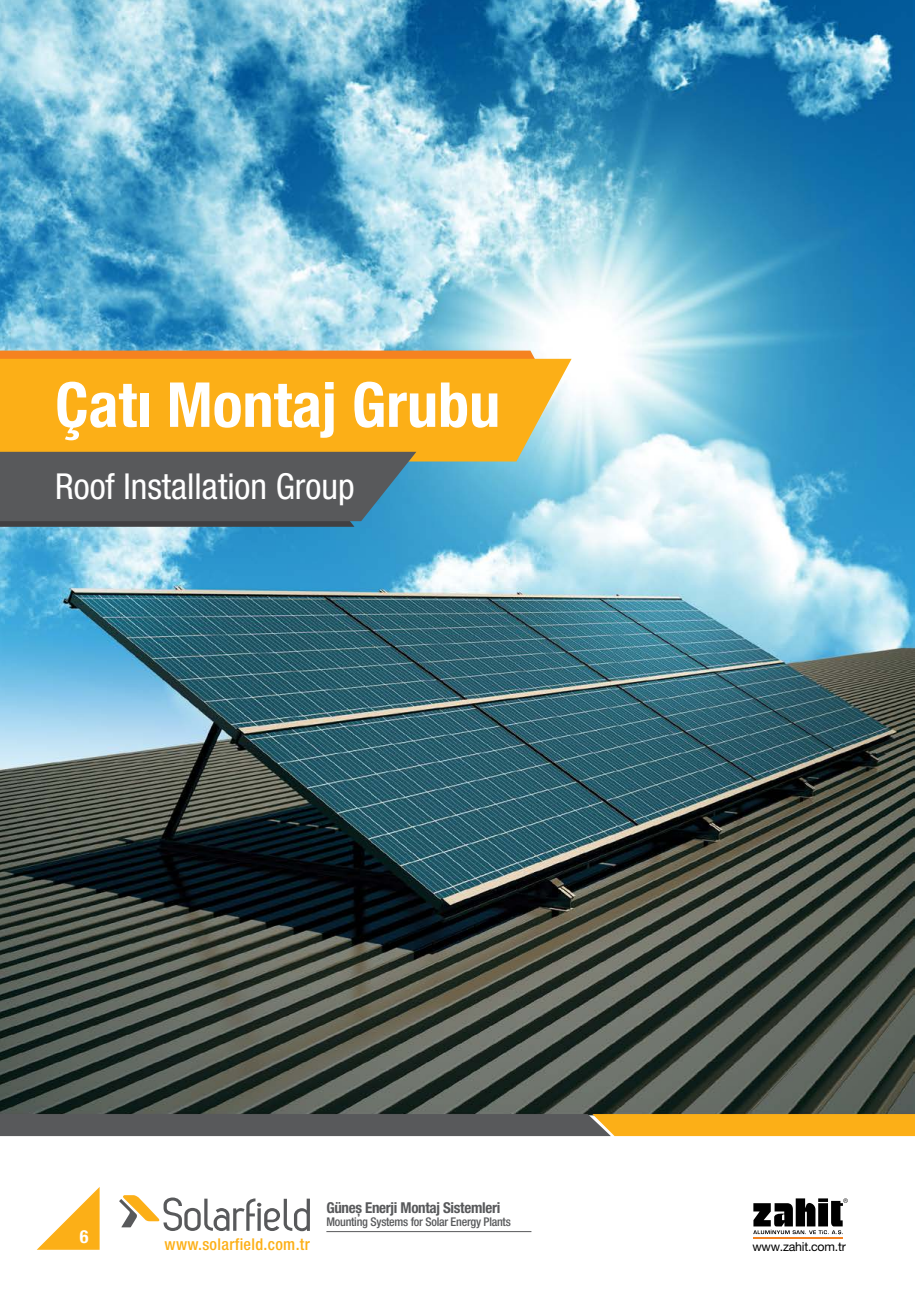
<style>
.page{position:relative;width:915px;height:1306px;background:#fff}
.page>*{position:absolute;margin:0;border:0;box-sizing:border-box;transform-origin:0 0}
.t1{font:700 condensed 62.1px "Helvetica Neue LT Pro";color:#fff}
.t2{font:condensed 35.85px "Helvetica Neue LT Pro";color:#fff}
.t3{font:700 condensed 18.15px "Helvetica Neue LT Pro";color:#fff}
.t4{font:500 condensed 16.35px "Helvetica Neue LT Pro";letter-spacing:.02em;color:#fcaf17}
.t5{font:700 condensed 15px "Helvetica Neue LT Pro";letter-spacing:-.02em;color:#58595b}
.t6{font:12.45px "Helvetica Neue LT Pro";letter-spacing:-.02em;color:#000}
.t7{font:500 condensed 12px "Helvetica Neue LT Pro";letter-spacing:-.02em;color:#58595b}
</style>
<div class="page">
<img style="left:0;top:0;width:914px;height:1250px">
<svg style="left:0;top:1114px;width:914px;height:22px;background:#907644"></svg>
<svg style="left:0;top:350px;width:550px;height:9px;background:#ee8b33"></svg>
<div style="left:0;top:359px;width:571px;height:102px;background:#fcaf17"></div>
<svg style="left:0;top:452px;width:416px;height:75px;background:#545c61"></svg>
<svg style="left:37px;top:1186px;width:63px;height:63px"></svg>
<hr style="left:326px;top:1231px;width:205px;height:1px;background:#58595b">
<svg style="left:119px;top:1195px;width:191px;height:36px"></svg>
<svg style="left:753px;top:1198px;width:94px;height:36px"></svg>
<hr style="left:753px;top:1236px;width:89px;height:2px;background:#f58220">
<h1 class="t1" style="left:55px;top:367px;width:446px">Çatı Montaj Grubu</h1>
<h2 class="t2" style="left:55px;top:466px;width:301px">Roof Installation Group</h2>
<h3 class="t3" style="left:80px;top:1225px;width:10px">6</h3>
<p class="t5" style="left:326px;top:1198px;width:175px">Güneş Enerji Montaj Sistemleri</p>
<p class="t7" style="left:326px;top:1214px;width:186px">Mounting Systems for Solar Energy Plants</p>
<h3 class="t4" style="left:164px;top:1234px;width:147px">www.solarfield.com.tr</h3>
<p class="t6" style="left:752px;top:1238px;width:95px">www.zahit.com.tr</p>
</div>
